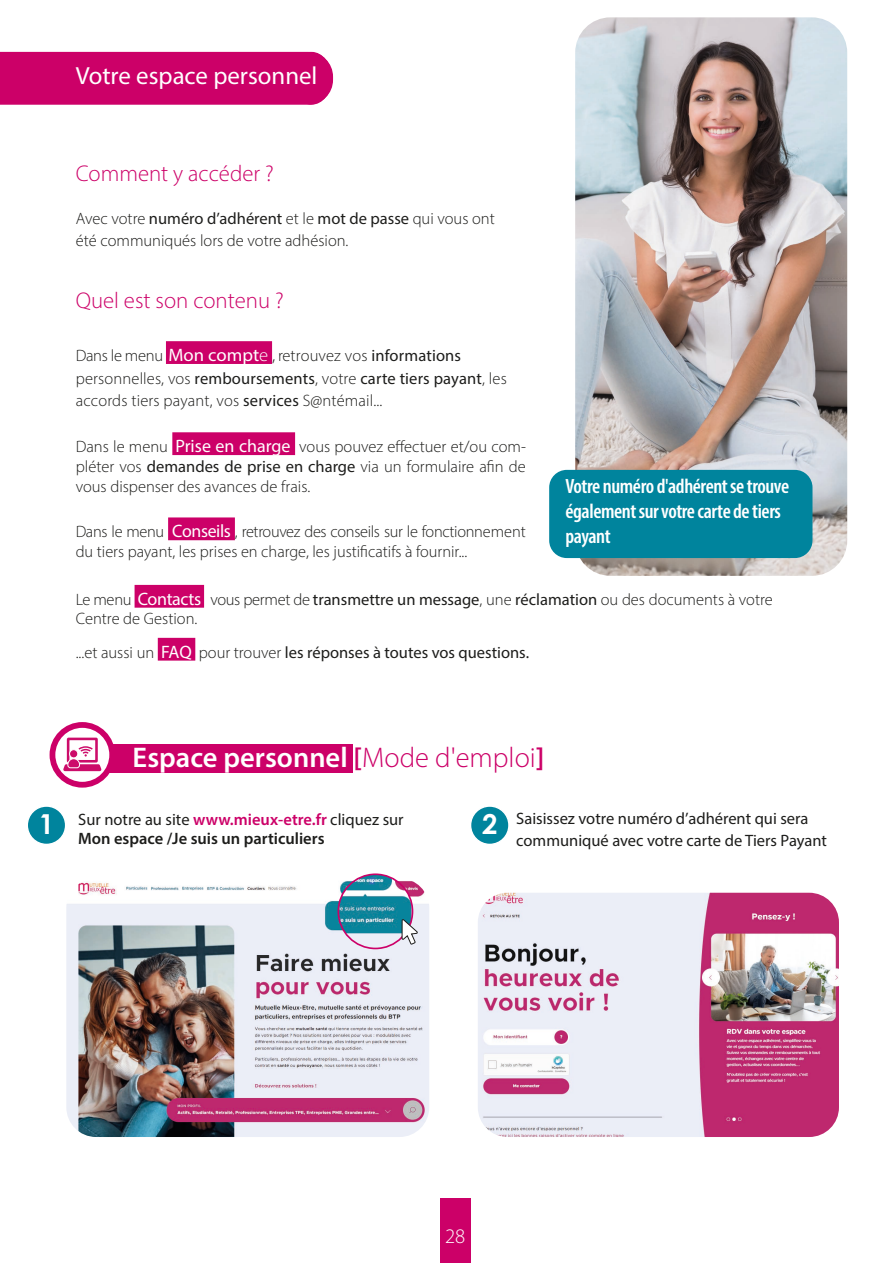
<style>
.page{position:relative;width:893px;height:1263px;background:#fff}
.page>*{position:absolute;margin:0;border:0;box-sizing:border-box;transform-origin:0 0}
.t1{font:600 28.5px "Myriad Pro";color:#fff}
.t2{font:700 27.45px "Century Gothic";color:#fff}
.t3{font:24.9px "Myriad Pro";color:#fff}
.t4{font:300 22.8px "Myriad Pro";color:#cc0068}
.t5{font:600 condensed 20.7px/24.9px "Myriad Pro";letter-spacing:-.02em;color:#fff}
.t6{font:300 20.7px "Myriad Pro";color:#fff}
.t7{font:300 16.5px/19.8px "Myriad Pro";color:#1d1d1b}
.t8{font:16.5px/22.4px "Myriad Pro";color:#1d1d1b}
.t9{font:600 16.5px/18.6px "Myriad Pro";color:#1d1d1b}
.s1{font-weight:400}
.s2{font-weight:400;font-size:18px;color:#fff}
.s3{font-size:18px;color:#fff}
.s4{font-size:18px}
.s5{font-weight:300}
.s6{color:#cc0068}
.s7{font-weight:300;color:#cc0068}
</style>
<div class="page">
<div style="left:0;top:52px;width:333px;height:53px;background:#cc0068"></div>
<div style="left:291px;top:52px;width:41px;height:53px;background:#cc0068;border-radius:50%"></div>
<img style="left:575px;top:17px;width:272px;height:559px">
<div style="left:166px;top:341px;width:106px;height:23px;background:#cc0068"></div>
<div style="left:172px;top:432px;width:123px;height:23px;background:#cc0068"></div>
<div style="left:168px;top:517px;width:67px;height:23px;background:#cc0068"></div>
<div style="left:135px;top:585px;width:69px;height:23px;background:#cc0068"></div>
<div style="left:158px;top:638px;width:37px;height:23px;background:#cc0068"></div>
<div style="left:77px;top:744px;width:276px;height:28px;background:#cc0068"></div>
<svg style="left:52px;top:725px;width:60px;height:60px"></svg>
<svg style="left:63px;top:738px;width:38px;height:33px"></svg>
<div style="left:70px;top:750px;width:8px;height:8px;background:#cc0c6a;border-radius:50%"></div>
<div style="left:69px;top:749px;width:9px;height:9px;border:1px solid #fff;border-radius:50%"></div>
<div style="left:50px;top:722px;width:65px;height:66px;border:6px solid #cc0068;border-radius:50%"></div>
<div style="left:549px;top:470px;width:263px;height:88px;background:#00849d;border-radius:18px"></div>
<div style="left:27px;top:806px;width:39px;height:38px;background:#00849d;border-radius:50%"></div>
<div style="left:27px;top:805px;width:39px;height:40px;border:1px solid #fff;border-radius:50%"></div>
<div style="left:471px;top:806px;width:38px;height:38px;background:#00849d;border-radius:50%"></div>
<div style="left:470px;top:805px;width:40px;height:40px;border:1px solid #fff;border-radius:50%"></div>
<div style="left:440px;top:1198px;width:30px;height:65px;background:#cc0068"></div>
<hr style="left:892px;top:647px;width:1px;height:521px;background:#e7e7e7">
<img style="left:478px;top:893px;width:361px;height:244px">
<img style="left:66px;top:878px;width:363px;height:259px">
<img style="left:338px;top:874px;width:74px;height:74px;border-radius:37px">
<div style="left:337px;top:873px;width:76px;height:76px;border:2px solid #cc0068;border-radius:50%"></div>
<svg style="left:402px;top:919px;width:16px;height:25px"></svg>
<p class="t3" style="left:76px;top:60px;width:243px">Votre espace personnel</p>
<p class="t4" style="left:76px;top:160px;width:200px">Comment y accéder ?</p>
<p class="t7" style="left:76px;top:207px;width:421px;line-height:22.8px">Avec votre <span class="s1">numéro d’adhérent</span> et le <span class="s1">mot de passe</span> qui vous ont été communiqués lors de votre adhésion.</p>
<p class="t4" style="left:76px;top:287px;width:210px">Quel est son contenu ?</p>
<p class="t7" style="left:76px;top:344px;width:433px;line-height:22.8px">Dans le menu <span class="s2">Mon compt</span><span class="s3">e</span> <span class="s4">,</span> retrouvez vos <span class="s1">informations </span>personnelles, vos <span class="s1">remboursements</span>, votre <span class="s1">carte tiers payant</span>, les accords tiers payant, vos <span class="s1">services</span> S@ntémail...</p>
<p class="t7" style="left:76px;top:436px;width:452px;text-align:justify">Dans le menu <span class="s2">Prise en charge</span> vous pouvez effectuer et/ou com&shy;pléter vos <span class="s1">demandes de prise en charge</span> via un formulaire afin de vous dispenser des avances de frais.</p>
<p class="t7" style="left:76px;top:522px;width:452px">Dans le menu <span class="s2">Conseils</span> , retrouvez des conseils sur le fonctionnement du tiers payant, les prises en charge, les justificatifs à fournir...</p>
<p class="t7" style="left:76px;top:589px;width:699px">Le menu <span class="s2">Contacts</span> vous permet de <span class="s1">transmettre un message</span>, une <span class="s1">réclamation</span> ou des documents à votre<br>Centre de Gestion.</p>
<p class="t8" style="left:76px;top:640px;width:455px"><span class="s5">...et aussi un</span> <span class="s3">FAQ</span> <span class="s5">pour trouver</span> les réponses à toutes vos questions.</p>
<p class="t5" style="left:565px;top:473px;width:225px">Votre numéro d'adhérent se trouve également sur votre carte de tiers payant</p>
<p class="t1" style="left:133px;top:739px;width:413px">Espace personnel <span class="s6">[</span><span class="s7">Mode d'emploi</span><span class="s6">]</span></p>
<p class="t9" style="left:78px;top:810px;width:327px"><span class="s1">Sur notre au site</span> <span class="s6">www.mieux-etre.fr</span> <span class="s1">cliquez sur<br></span>Mon espace /Je suis un particuliers</p>
<p class="t8" style="left:516px;top:806px;width:312px">Saisissez votre numéro d’adhérent qui sera communiqué avec votre carte de Tiers Payant</p>
<p class="t2" style="left:39px;top:803px;width:17px">1</p>
<p class="t2" style="left:482px;top:803px;width:17px">2</p>
<p class="t6" style="left:445px;top:1224px;width:22px">28</p>
</div>
